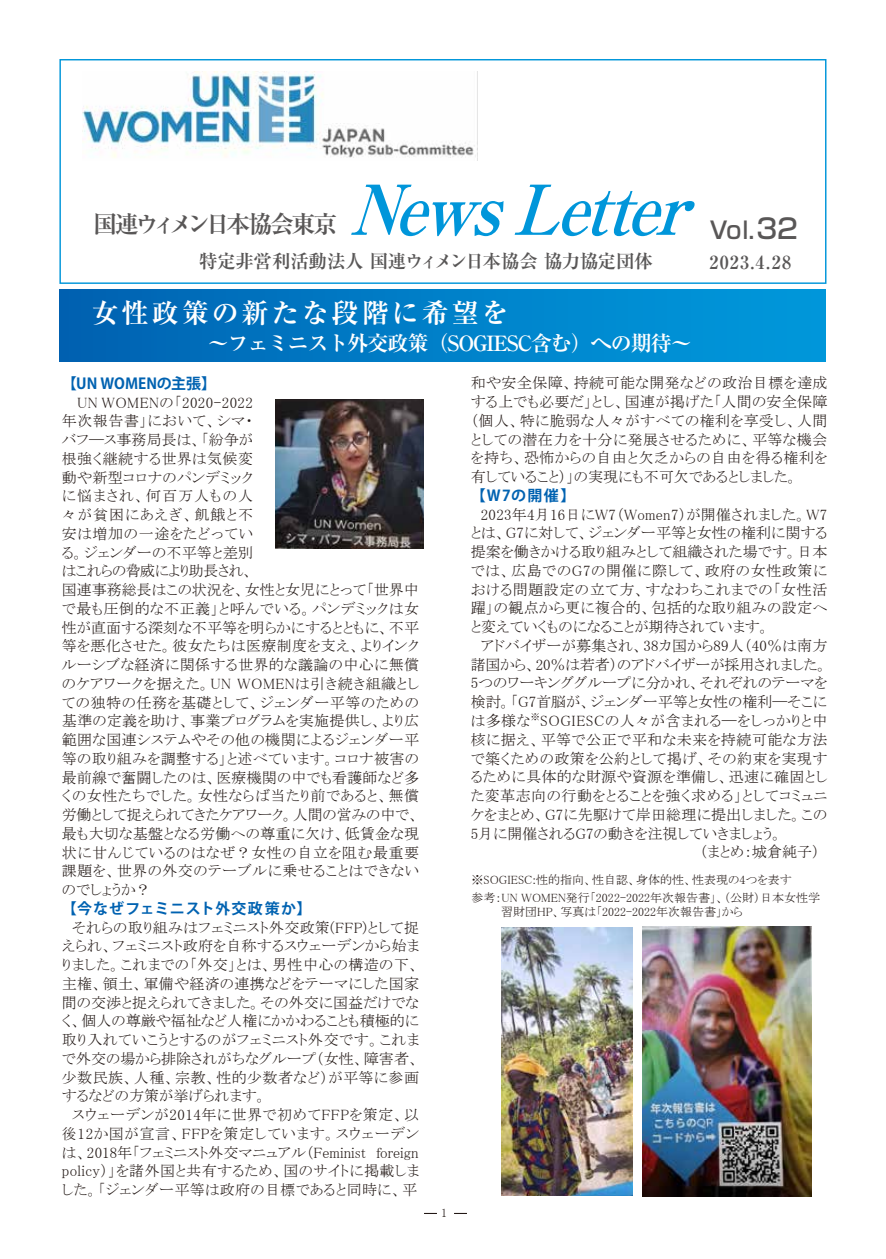
<style>
.page{position:relative;width:886px;height:1259px;background:#fff}
.page>*{position:absolute;margin:0;border:0;box-sizing:border-box;transform-origin:0 0}
.t1{font:italic 700 68.7px "Ryumin Pro";color:#0096da;scale:.94 1}
.t2{font:700 27px "Ryumin Pro";letter-spacing:.11em;color:#fff}
.t3{font:700 24px "Ryumin Pro";letter-spacing:-.155em;color:#595757}
.t4{font:500 23.55px "Shin Go Pro";color:#595757}
.t5{font:700 21px "Ryumin Pro";letter-spacing:-.05em;color:#fff}
.t6{font:700 18.45px "Ryumin Pro";letter-spacing:-.015em;color:#595757}
.t7{font:700 18px "Ryumin Pro";letter-spacing:.075em;color:#595757}
.t8{font:15px/18.8px "MS P Mincho";letter-spacing:.02em;color:#221815}
.t9{font:700 15px "Koz Go Pr 6 N";letter-spacing:.06em;color:#0062b1}
.t10{font:700 15px "Koz Go Pr 6 N";color:#0062b1}
.t11{font:12px/18px "MS P Mincho";color:#221815}
.s1{font-size:27.45px}
.s2{font-family:"MS Gothic";font-weight:400}
</style>
<div class="page">
<img style="left:501px;top:928px;width:131px;height:268px">
<img style="left:642px;top:927px;width:169px;height:269px">
<img style="left:275px;top:399px;width:149px;height:150px">
<div style="left:60px;top:290px;width:766px;height:72px;background:linear-gradient(to right,#0062b2,#009bdd)"></div>
<img style="left:82px;top:72px;width:396px;height:89px">
<div style="left:59px;top:59px;width:767px;height:225px;border:1px solid #0096da"></div>
<svg style="left:424px;top:1213px;width:13px;height:1px"></svg>
<svg style="left:454px;top:1213px;width:13px;height:1px"></svg>
<h3 class="t3" style="left:93px;top:205px;width:246px">国連ウィメン日本協会東京</h3>
<h1 class="t1" style="left:349px;top:155px;width:393px">News Letter</h1>
<h3 class="t4" style="left:710px;top:211px;width:90px">Vol.<span class="s1">32</span></h3>
<p class="t6" style="left:199px;top:247px;width:455px">特定非営利活動法人 国連ウィメン日本協会 協力協定団体</p>
<p class="t7" style="left:709px;top:248px;width:83px">2023.4.28</p>
<h2 class="t2" style="left:92px;top:291px;width:418px">女性政策の新たな段階に希望を</h2>
<h3 class="t5" style="left:142px;top:327px;width:551px">　　　 ～フェミニスト外交政策（SOGIESC含む）への期待～</h3>
<p class="t10" style="left:62px;top:375px;width:156px">【UN WOMENの主張】</p>
<p class="t8" style="left:62px;top:393px;width:359px;text-indent:15px">UN WOMENの「2020-2022<br>年次報告書」において、シマ・<br>バフ―ス事務局長は、「紛争が<br>根強く継続する世界は気候変<br>動や新型コロナのパンデミック<br>に悩まされ、何百万人もの人<br>々が貧困にあえぎ、飢餓と不<br>安は増加の一途をたどってい<br>る。ジェンダーの不平等と差別<br>はこれらの脅威により助長され、<br>国連事務総長はこの状況を、女性と女児にとって「世界中で最も圧倒的な不正義」と呼んでいる。パンデミックは女性が直面する深刻な不平等を明らかにするとともに、不平等を悪化させた。彼女たちは医療制度を支え、よりインクルーシブな経済に関係する世界的な議論の中心に無償のケアワークを据えた。UN WOMENは引き続き組織としての独特の任務を基礎として、ジェンダー平等のための基準の定義を助け、事業プログラムを実施提供し、より広範囲な国連システムやその他の機関によるジェンダー平等の取り組みを調整する」と述べています。コロナ被害の最前線で奮闘したのは、医療機関の中でも看護師など多くの女性たちでした。女性ならば当たり前であると、無償労働として捉えられてきたケアワーク。人間の営みの中で、最も大切な基盤となる労働への尊重に欠け、低賃金な現状に甘んじているのはなぜ？女性の自立を阻む最重要課題を、世界の外交のテーブルに乗せることはできないのでしょうか？</p>
<p class="t9" style="left:62px;top:900px;width:359px">【今なぜフェミニスト外交政策か】<span class="s2">　　　　　　</span></p>
<p class="t8" style="left:62px;top:918px;width:359px">　それらの取り組みはフェミニスト外交政策(FFP)として捉えられ、フェミニスト政府を自称するスウェーデンから始まりました。これまでの「外交」とは、男性中心の構造の下、主権、領土、軍備や経済の連携などをテーマにした国家間の交渉と捉えられてきました。その外交に国益だけでなく、個人の尊厳や福祉など人権にかかわることも積極的に取り入れていこうとするのがフェミニスト外交です。これまで外交の場から排除されがちなグループ（女性、障害者、少数民族、人種、宗教、性的少数者など）が平等に参画するなどの方策が挙げられます。<br>　スウェーデンが2014年に世界で初めてFFPを策定、以後12か国が宣言、FFPを策定しています。スウェーデンは、2018年「フェミニスト外交マニュアル（Feminist　foreign policy）」を諸外国と共有するため、国のサイトに掲載しました。「ジェンダー平等は政府の目標であると同時に、平</p>
<p class="t11" style="left:441px;top:1204px;width:7px">1</p>
<p class="t8" style="left:471px;top:374px;width:358px;text-align:justify">和や安全保障、持続可能な開発などの政治目標を達成する上でも必要だ」とし、国連が掲げた「人間の安全保障（個人、特に脆弱な人々がすべての権利を享受し、人間としての潜在力を十分に発展させるために、平等な機会を持ち、恐怖からの自由と欠乏からの自由を得る権利を有していること）」の実現にも不可欠であるとしました。</p>
<p class="t8" style="left:471px;top:505px;width:358px">　2023年4月16日にW7（Women7）が開催されました。W7とは、G7に対して、ジェンダー平等と女性の権利に関する提案を働きかける取り組みとして組織された場です。日本では、広島でのG7の開催に際して、政府の女性政策における問題設定の立て方、すなわちこれまでの「女性活躍」の観点から更に複合的、包括的な取り組みの設定へと変えていくものになることが期待されています。<br>　アドバイザーが募集され、38カ国から89人（40％は南方諸国から、20％は若者）のアドバイザーが採用されました。<br>5つのワーキンググループに分かれ、それぞれのテーマを検討。「G7首脳が、ジェンダー平等と女性の権利―そこには多様な<sup>※</sup>SOGIESCの人々が含まれる―をしっかりと中核に据え、平等で公正で平和な未来を持続可能な方法で築くための政策を公約として掲げ、その約束を実現するために具体的な財源や資源を準備し、迅速に確固とした変革志向の行動をとることを強く求める」としてコミュニケをまとめ、G7に先駆けて岸田総理に提出しました。この<br>5月に開催されるG7の動きを注視していきましょう。</p>
<p class="t11" style="left:471px;top:871px;width:350px">※SOGIESC:性的指向、性自認、身体的性、性表現の4つを表す<br>参考：UN WOMEN発行「2022-2022年次報告書」、（公財）日本女性学</p>
<p class="t11" style="left:471px;top:902px;width:273px">　　　習財団HP、写真は「2022-2022年次報告書」から</p>
</div>
